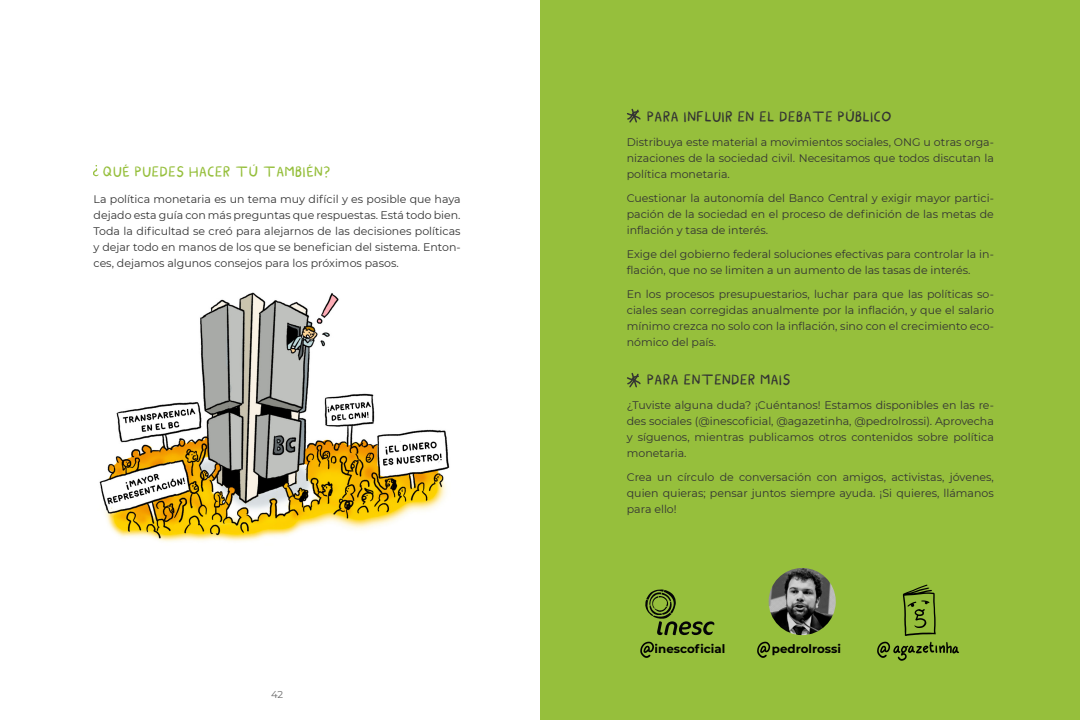
<style>
.page{position:relative;width:1080px;height:720px;background:#fff}
.page>*{position:absolute;margin:0;border:0;box-sizing:border-box;transform-origin:0 0}
.t1{font:18px "Myfont";color:#333}
.t2{font:18px "Myfont";color:#96bf3c}
.t3{font:700 11.8px "Montserrat";color:#000}
.t4{font:11px/16px "Montserrat";color:#333;text-align:justify}
.Paginação{font:10px "Montserrat";color:#6b6b6b}
</style>
<div class="page">
<div style="left:541px;top:0;width:539px;height:720px;background:#96bf3c"></div>
<img style="left:99px;top:292px;width:351px;height:250px">
<svg style="left:627px;top:108px;width:14px;height:15px"></svg>
<svg style="left:627px;top:372px;width:14px;height:16px"></svg>
<img style="left:877px;top:641px;width:82px;height:20px">
<img style="left:902px;top:584px;width:34px;height:51px">
<img style="left:769px;top:568px;width:67px;height:67px;border-radius:33px">
<img style="left:757px;top:641px;width:14px;height:17px">
<svg style="left:645px;top:589px;width:69px;height:46px"></svg>
<img style="left:640px;top:641px;width:14px;height:17px">
<svg style="left:93px;top:165px;width:6px;height:11px"></svg>
<p class="t2" style="left:103px;top:163px;width:10px">QUÉ</p>
<p class="t2" style="left:135px;top:163px;width:9px">PUEDES</p>
<p class="t2" style="left:189px;top:163px;width:19px">HACER</p>
<p class="t2" style="left:235px;top:163px;width:50px">TÚ TAMBIÉN</p>
<p class="t2" style="left:323px;top:163px;width:9px">?</p>
<p class="t4" style="left:94px;top:191px;width:369px">La política monetaria es un tema muy difícil y es posible que haya dejado esta guía con más preguntas que respuestas. Está todo bien.<br>Toda la dificultad se creó para alejarnos de las decisiones políticas y dejar todo en manos de los que se benefician del sistema. Enton&shy;ces, dejamos algunos consejos para los próximos pasos.</p>
<p class="Paginação" style="left:271px;top:688px;width:14px">42</p>
<p class="t1" style="left:647px;top:108px;width:45px">PARA INFLUIR</p>
<p class="t1" style="left:737px;top:108px;width:51px">ENELDEBA</p>
<p class="t1" style="left:812px;top:108px;width:35px">TE PÚBLICO</p>
<p class="t4" style="left:627px;top:134px;width:369px">Distribuya este material a movimientos sociales, ONG u otras orga&shy;nizaciones de la sociedad civil. Necesitamos que todos discutan la política monetaria.</p>
<p class="t4" style="left:627px;top:190px;width:369px">Cuestionar la autonomía del Banco Central y exigir mayor partici&shy;pación de la sociedad en el proceso de definición de las metas de inflación y tasa de interés.</p>
<p class="t4" style="left:627px;top:246px;width:369px">Exige del gobierno federal soluciones efectivas para controlar la in&shy;flación, que no se limiten a un aumento de las tasas de interés.</p>
<p class="t4" style="left:627px;top:286px;width:369px">En los procesos presupuestarios, luchar para que las políticas so&shy;ciales sean corregidas anualmente por la inflación, y que el salario mínimo crezca no solo con la inflación, sino con el crecimiento eco&shy;nómico del país.</p>
<p class="t1" style="left:647px;top:370px;width:77px">PARA ENTENDER</p>
<p class="t1" style="left:760px;top:370px;width:9px">MAIS</p>
<p class="t4" style="left:627px;top:397px;width:369px">¿Tuviste alguna duda? ¡Cuéntanos! Estamos disponibles en las re&shy;des sociales (@inescoficial, @agazetinha, @pedrolrossi). Aprovecha y síguenos, mientras publicamos otros contenidos sobre política monetaria.</p>
<p class="t4" style="left:627px;top:469px;width:369px">Crea un círculo de conversación con amigos, activistas, jóvenes, quien quieras; pensar juntos siempre ayuda. ¡Si quieres, llámanos para ello!</p>
<p class="t3" style="left:642px;top:640px;width:85px">@inescoficial</p>
<p class="t3" style="left:760px;top:640px;width:83px">@pedrolrossi</p>
</div>
